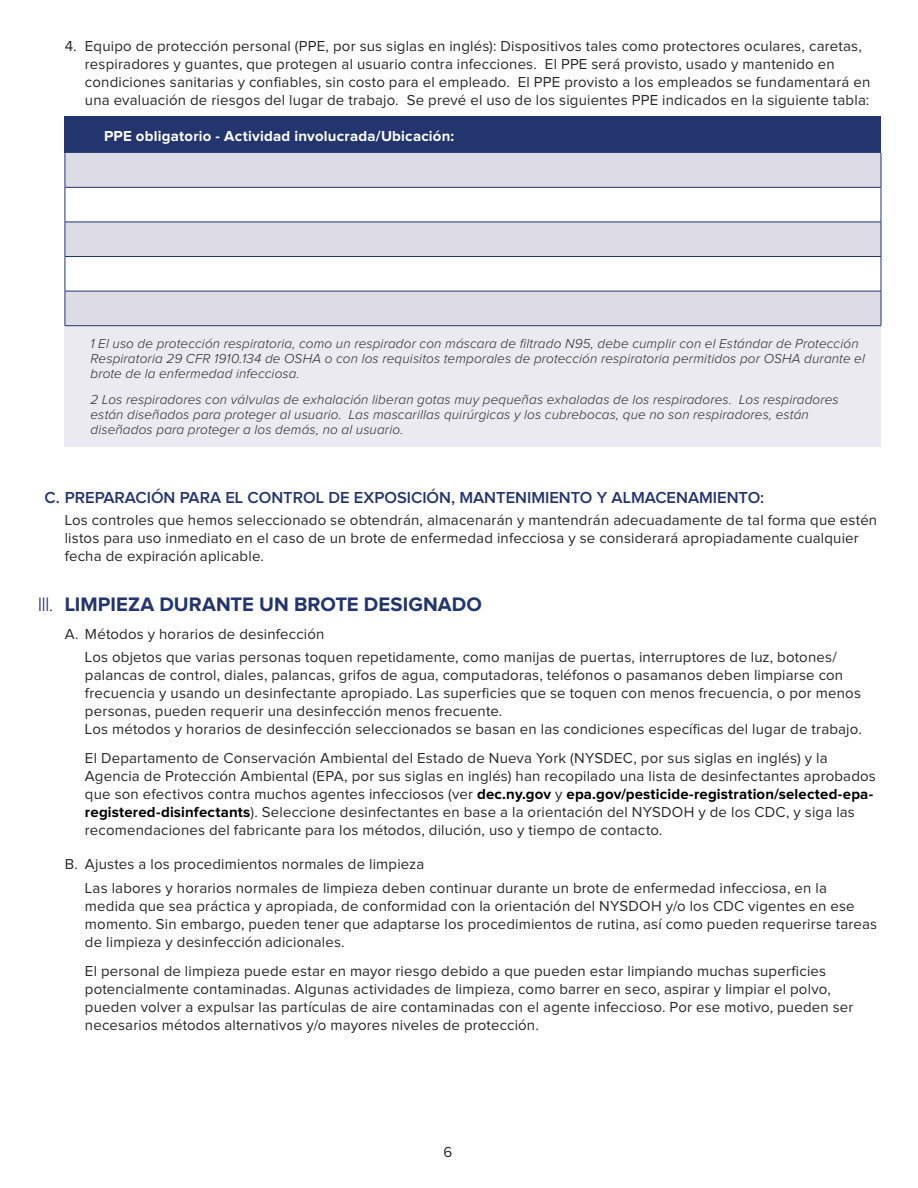
<style>
.page{position:relative;width:918px;height:1188px;background:#fff}
.page>*{position:absolute;margin:0;border:0;box-sizing:border-box;transform-origin:0 0}
.t1{font:700 20.25px "Proxima Nova";color:#23356f}
.t2{font:600 16.5px "Proxima Nova";color:#23356f}
.Body_Copy{font:15px/18px "Proxima Nova";letter-spacing:.01em;color:#292829}
.Charts__Title{font:700 15px "Proxima Nova";letter-spacing:.015em;color:#fff}
.Note-Alt_Style{font:italic 300 13.5px/15px "Proxima Nova";letter-spacing:.01em;color:#292829}
.s1{font-weight:300}
.s2{font-weight:700;color:#000}
</style>
<div class="page">
<div style="left:65px;top:117px;width:816px;height:36px;background:#23356f"></div>
<svg style="left:66px;top:153px;width:815px;height:172px;fill:#dddbe5"></svg>
<div style="left:65px;top:326px;width:816px;height:120px;background:#ebeaf0"></div>
<hr style="left:65px;top:153px;width:1px;height:34px;background:#23356f">
<hr style="left:881px;top:153px;width:1px;height:34px;background:#23356f">
<hr style="left:65px;top:188px;width:1px;height:34px;background:#23356f">
<hr style="left:881px;top:188px;width:1px;height:34px;background:#23356f">
<hr style="left:65px;top:222px;width:1px;height:34px;background:#23356f">
<hr style="left:881px;top:222px;width:1px;height:34px;background:#23356f">
<hr style="left:65px;top:257px;width:1px;height:34px;background:#23356f">
<hr style="left:881px;top:257px;width:1px;height:34px;background:#23356f">
<hr style="left:65px;top:291px;width:1px;height:35px;background:#23356f">
<hr style="left:881px;top:291px;width:1px;height:35px;background:#23356f">
<hr style="left:65px;top:187px;width:816px;height:1px;background:#23356f">
<hr style="left:65px;top:222px;width:816px;height:1px;background:#23356f">
<hr style="left:65px;top:256px;width:816px;height:1px;background:#23356f">
<hr style="left:65px;top:291px;width:816px;height:1px;background:#23356f">
<hr style="left:65px;top:325px;width:816px;height:1px;background:#23356f">
<p class="Body_Copy" style="left:85px;top:37px;width:787px;text-indent:-20px">4. Equipo de protección personal (PPE, por sus siglas en inglés): Dispositivos tales como protectores oculares, caretas, respiradores y guantes, que protegen al usuario contra infecciones. El PPE será provisto, usado y mantenido en condiciones sanitarias y confiables, sin costo para el empleado. El PPE provisto a los empleados se fundamentará en una evaluación de riesgos del lugar de trabajo. Se prevé el uso de los siguientes PPE indicados en la siguiente tabla:</p>
<p class="Charts__Title" style="left:104px;top:129px;width:352px">PPE obligatorio - Actividad involucrada/Ubicación:</p>
<p class="Note-Alt_Style" style="left:91px;top:337px;width:776px">1 El uso de protección respiratoria, como un respirador con máscara de filtrado N95, debe cumplir con el Estándar de Protección<br>Respiratoria 29 CFR 1910.134 de OSHA o con los requisitos temporales de protección respiratoria permitidos por OSHA durante el brote de la enfermedad infecciosa.</p>
<p class="Note-Alt_Style" style="left:91px;top:393px;width:750px">2 Los respiradores con válvulas de exhalación liberan gotas muy pequeñas exhaladas de los respiradores. Los respiradores están diseñados para proteger al usuario. Las mascarillas quirúrgicas y los cubrebocas, que no son respiradores, están diseñados para proteger a los demás, no al usuario.</p>
<p class="t2" style="left:44px;top:490px;width:721px">C. PREPARACIÓN PARA EL CONTROL DE EXPOSICIÓN, MANTENIMIENTO Y ALMACENAMIENTO:</p>
<p class="Body_Copy" style="left:65px;top:512px;width:814px">Los controles que hemos seleccionado se obtendrán, almacenarán y mantendrán adecuadamente de tal forma que estén listos para uso inmediato en el caso de un brote de enfermedad infecciosa y se considerará apropiadamente cualquier fecha de expiración aplicable.</p>
<p class="t1" style="left:38px;top:595px;width:446px"><span class="s1">III.</span> LIMPIEZA DURANTE UN BROTE DESIGNADO</p>
<p class="Body_Copy" style="left:65px;top:626px;width:261px">A. Métodos y horarios de desinfección</p>
<p class="Body_Copy" style="left:85px;top:649px;width:778px">Los objetos que varias personas toquen repetidamente, como manijas de puertas, interruptores de luz, botones/ palancas de control, diales, palancas, grifos de agua, computadoras, teléfonos o pasamanos deben limpiarse con frecuencia y usando un desinfectante apropiado. Las superficies que se toquen con menos frecuencia, o por menos personas, pueden requerir una desinfección menos frecuente.<br>Los métodos y horarios de desinfección seleccionados se basan en las condiciones específicas del lugar de trabajo.</p>
<p class="Body_Copy" style="left:85px;top:750px;width:792px">El Departamento de Conservación Ambiental del Estado de Nueva York (NYSDEC, por sus siglas en inglés) y la Agencia de Protección Ambiental (EPA, por sus siglas en inglés) han recopilado una lista de desinfectantes aprobados que son efectivos contra muchos agentes infecciosos (ver <span class="s2">dec.ny.gov</span> y <span class="s2">epa.gov/pesticide-registration/selected-epa&shy;registered-disinfectants</span>). Seleccione desinfectantes en base a la orientación del NYSDOH y de los CDC, y siga las recomendaciones del fabricante para los métodos, dilución, uso y tiempo de contacto.</p>
<p class="Body_Copy" style="left:65px;top:856px;width:361px">B. Ajustes a los procedimientos normales de limpieza</p>
<p class="Body_Copy" style="left:85px;top:879px;width:794px">Las labores y horarios normales de limpieza deben continuar durante un brote de enfermedad infecciosa, en la medida que sea práctica y apropiada, de conformidad con la orientación del NYSDOH y/o los CDC vigentes en ese momento. Sin embargo, pueden tener que adaptarse los procedimientos de rutina, así como pueden requerirse tareas de limpieza y desinfección adicionales.</p>
<p class="Body_Copy" style="left:85px;top:962px;width:770px">El personal de limpieza puede estar en mayor riesgo debido a que pueden estar limpiando muchas superficies potencialmente contaminadas. Algunas actividades de limpieza, como barrer en seco, aspirar y limpiar el polvo, pueden volver a expulsar las partículas de aire contaminadas con el agente infeccioso. Por ese motivo, pueden ser necesarios métodos alternativos y/o mayores niveles de protección.</p>
<p class="Body_Copy" style="left:443px;top:1144px;width:10px">6</p>
</div>
